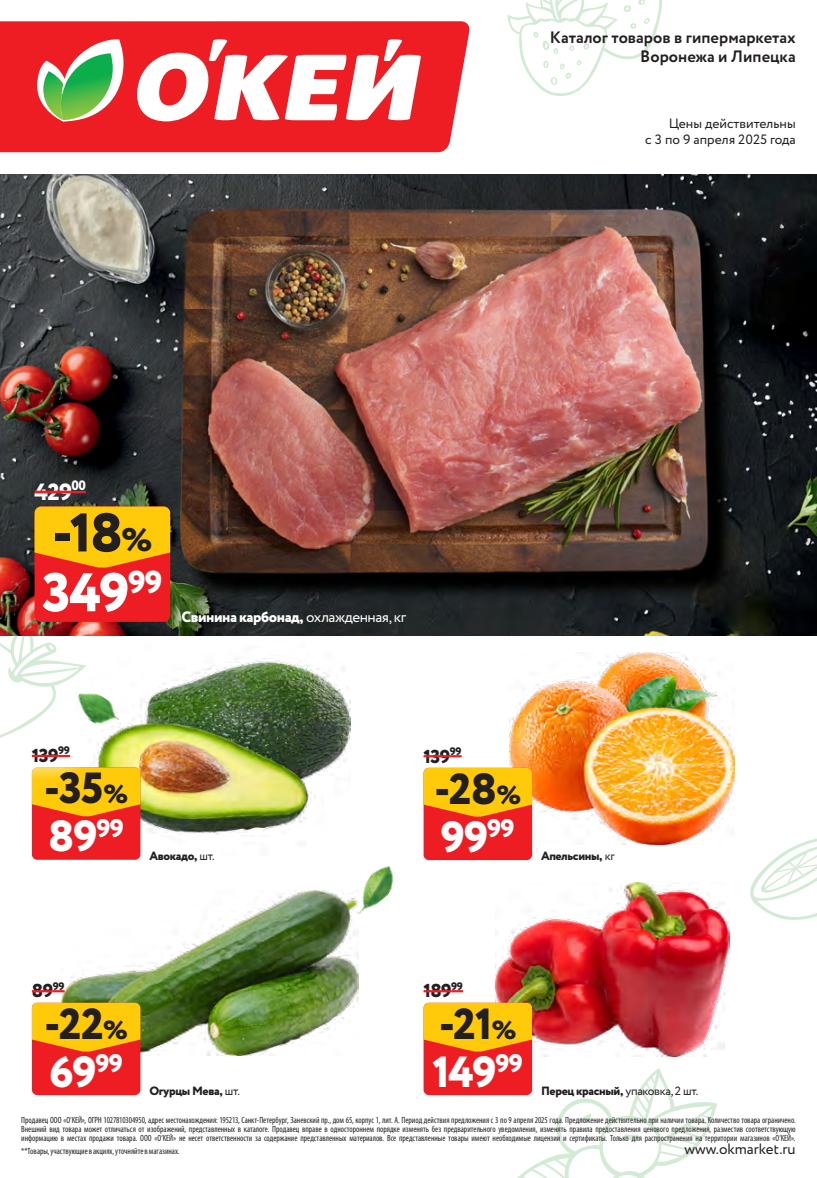
<style>
.page{position:relative;width:817px;height:1178px;background:#fff}
.page>*{position:absolute;margin:0;border:0;box-sizing:border-box;transform-origin:0 0}
.t1{font:800 54.3px "Circe";color:#fff}
.t2{font:800 54.3px "Circe";color:#231f20}
.t3{font:800 43.5px "Circe";letter-spacing:-.03em;color:#fff}
.t4{font:800 43.5px "Circe";letter-spacing:-.015em;color:#231f20}
.t5{font:800 23.4px "Circe";color:#fff}
.t6{font:800 18.75px "Circe";letter-spacing:-.03em;color:#231f20}
.t7{font:700 16.5px/19.8px "Circe";color:#231f20;text-align:right}
.t8{font:800 15px "Circe";letter-spacing:-.03em;color:#fff}
.t9{font:15px "Circe";color:#231f20}
.t10{font:13.5px/16.2px "Circe";color:#231f20;text-align:right}
.t11{font:800 12px "Circe";letter-spacing:-.03em;color:#231f20}
.t12{font:condensed 9px/9px "Myriad Pro";color:#231f20;text-align:justify;scale:.95 1}
.s1{font-size:32.7px}
.s2{font-weight:400}
.s3{font-size:26.1px}
</style>
<div class="page">
<img style="left:356px;top:866px;width:38px;height:48px">
<svg style="left:0;top:636px;width:77px;height:102px"></svg>
<svg style="left:500px;top:1068px;width:217px;height:110px"></svg>
<svg style="left:507px;top:0;width:155px;height:96px"></svg>
<svg style="left:750px;top:839px;width:66px;height:81px"></svg>
<img style="left:0;top:174px;width:816px;height:462px">
<img style="left:77px;top:633px;width:274px;height:222px">
<img style="left:509px;top:653px;width:225px;height:192px">
<img style="left:495px;top:882px;width:234px;height:174px">
<img style="left:61px;top:891px;width:297px;height:164px">
<div style="left:423px;top:768px;width:109px;height:92px;background:#ee1d23;border-radius:5px"></div>
<svg style="left:423px;top:768px;width:109px;height:49px;background:#fcb40e"></svg>
<hr style="left:423px;top:755px;width:26px;height:2px;background:#ee1d23">
<svg style="left:449px;top:755px;width:12px;height:2px"></svg>
<div style="left:423px;top:1003px;width:109px;height:92px;background:#ee1d23;border-radius:5px"></div>
<svg style="left:423px;top:1003px;width:109px;height:49px;background:#fbb40e"></svg>
<hr style="left:423px;top:990px;width:28px;height:2px;background:#ee1d23">
<svg style="left:451px;top:990px;width:12px;height:2px"></svg>
<div style="left:32px;top:1003px;width:108px;height:92px;background:#ee1d23;border-radius:5px"></div>
<svg style="left:32px;top:1003px;width:108px;height:49px;background:#fbb40d"></svg>
<hr style="left:32px;top:990px;width:21px;height:2px;background:#ee1d23">
<svg style="left:53px;top:990px;width:12px;height:2px"></svg>
<div style="left:35px;top:506px;width:135px;height:116px;background:#ee1d23;border-radius:7px"></div>
<svg style="left:35px;top:506px;width:135px;height:62px;background:#fab30d"></svg>
<hr style="left:35px;top:491px;width:36px;height:2px;background:#ee1d23">
<svg style="left:71px;top:491px;width:15px;height:2px"></svg>
<div style="left:32px;top:767px;width:108px;height:93px;background:#ee1d23;border-radius:5px"></div>
<svg style="left:32px;top:767px;width:108px;height:49px;background:#fbb40d"></svg>
<svg style="left:15px;top:729px;width:72px;height:50px"></svg>
<hr style="left:32px;top:755px;width:26px;height:2px;background:#ee1d23">
<svg style="left:58px;top:755px;width:12px;height:2px"></svg>
<div style="left:0;top:21px;width:469px;height:131px;background:#ee1d23"></div>
<svg style="left:136px;top:39px;width:285px;height:82px"></svg>
<svg style="left:37px;top:38px;width:87px;height:84px"></svg>
<h3 class="t7" style="left:550px;top:28px;width:247px">Каталог товаров в гипермаркетах<br>Воронежа и Липецка</h3>
<h3 class="t10" style="left:645px;top:115px;width:152px">Цены действительны<br>с 3 по 9 апреля 2025 года</h3>
<h3 class="t5" style="left:35px;top:476px;width:53px">429<sup>00</sup></h3>
<h1 class="t2" style="left:52px;top:496px;width:101px">-18<span class="s1">%</span></h1>
<h1 class="t1" style="left:42px;top:556px;width:122px">349<sup>99</sup></h1>
<h3 class="t8" style="left:181px;top:607px;width:226px">Свинина карбонад, <span class="s2">охлажденная, кг</span></h3>
<h3 class="t6" style="left:32px;top:743px;width:40px">139<sup>99</sup></h3>
<h2 class="t4" style="left:44px;top:759px;width:85px">-35<span class="s3">%</span></h2>
<h2 class="t3" style="left:48px;top:807px;width:77px">89<sup>99</sup></h2>
<h3 class="t11" style="left:149px;top:847px;width:67px">Авокадо, <span class="s2">шт.</span></h3>
<h3 class="t6" style="left:32px;top:978px;width:34px">89<sup>99</sup></h3>
<h2 class="t4" style="left:45px;top:994px;width:85px">-22<span class="s3">%</span></h2>
<h2 class="t3" style="left:49px;top:1042px;width:75px">69<sup>99</sup></h2>
<h3 class="t11" style="left:149px;top:1082px;width:92px">Огурцы Мева, <span class="s2">шт.</span></h3>
<h3 class="t6" style="left:423px;top:743px;width:40px">139<sup>99</sup></h3>
<h2 class="t4" style="left:434px;top:759px;width:88px">-28<span class="s3">%</span></h2>
<h2 class="t3" style="left:441px;top:807px;width:75px">99<sup>99</sup></h2>
<h3 class="t11" style="left:541px;top:847px;width:75px">Апельсины, <span class="s2">кг</span></h3>
<h3 class="t6" style="left:423px;top:978px;width:41px">189<sup>99</sup></h3>
<h2 class="t4" style="left:439px;top:994px;width:79px">-21<span class="s3">%</span></h2>
<h2 class="t3" style="left:432px;top:1042px;width:92px">149<sup>99</sup></h2>
<h3 class="t11" style="left:541px;top:1082px;width:159px">Перец красный, <span class="s2">упаковка, 2 шт.</span></h3>
<p class="t12" style="left:21px;top:1116px;width:816px">Продавец ООО «О’КЕЙ», ОГРН 1027810304950, адрес местонахождения: 195213, Санкт-Петербург, Заневский пр., дом 65, корпус 1, лит. А. Период действия предложения с 3 по 9 апреля 2025 года. Предложение действительно при наличии товара. Количество товара ограничено.<br>Внешний вид товара может отличаться от изображений, представленных в каталоге. Продавец вправе в одностороннем порядке изменять без предварительного уведомления, изменять правила предоставления ценового предложения, разместив соответствующую информацию в местах продажи товара. ООО «О’КЕЙ» не несет ответственности за содержание представленных материалов. Все представленные товары имеют необходимые лицензии и сертификаты. Только для распространения на территории магазинов «О’КЕЙ».</p>
<p class="t12" style="left:21px;top:1147px;width:168px">**Товары, участвующие в акциях, уточняйте в магазинах.</p>
<h3 class="t9" style="left:684px;top:1139px;width:113px">www.okmarket.ru</h3>
</div>
